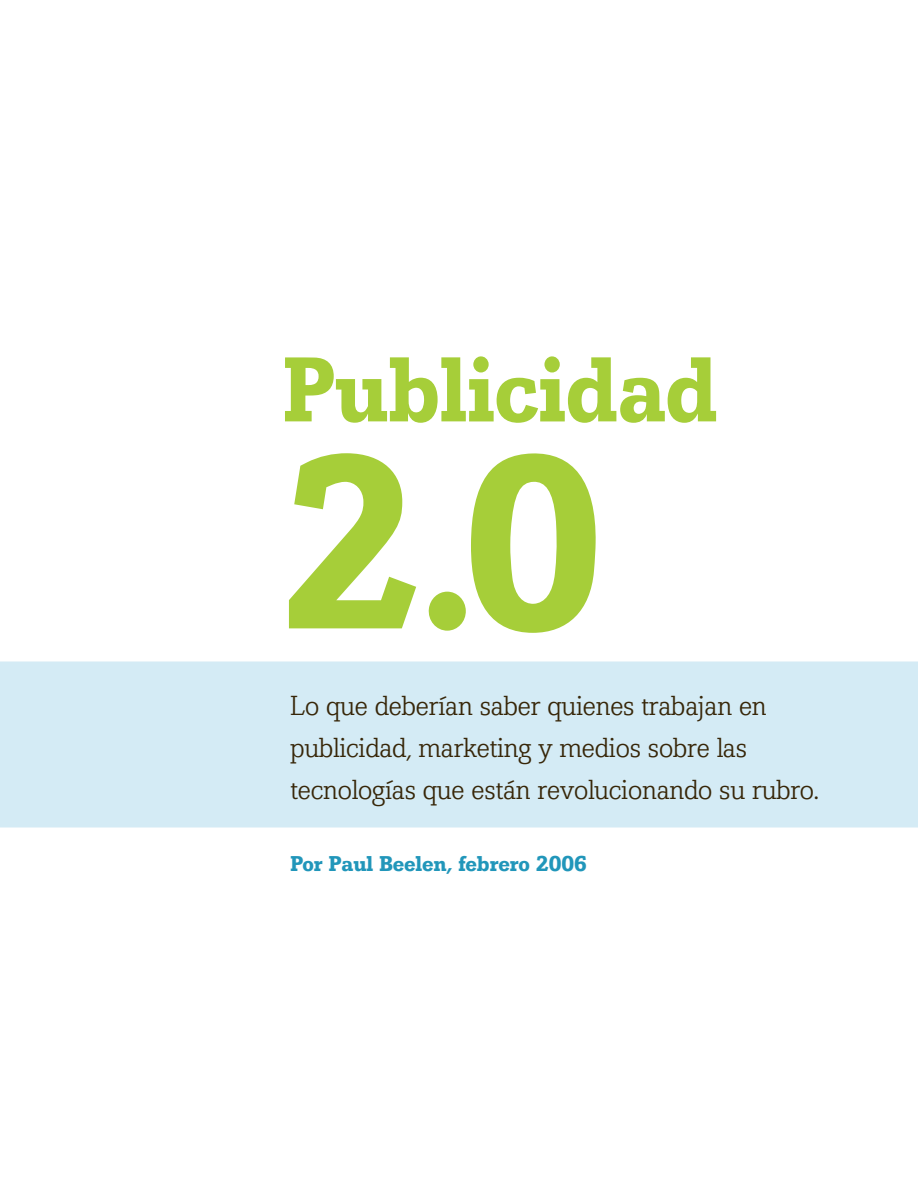
<style>
.page{position:relative;width:918px;height:1188px;background:#fff}
.page>*{position:absolute;margin:0;border:0;box-sizing:border-box;transform-origin:0 0}
.t1{font:500 240px "OS14";color:#a6ce39;scale:.95 1}
.t2{font:500 90px "OS14";letter-spacing:.01em;color:#a6ce39;scale:.95 1}
.t3{font:300 27px/42px "OS14";letter-spacing:.01em;color:#372608}
.t4{font:500 21px "OS14";letter-spacing:.01em;color:#2196ba}
</style>
<div class="page">
<div style="left:1px;top:662px;width:916px;height:165px;background:#d4ebf5"></div>
<h2 class="t2" style="left:283px;top:333px;width:458px">Publicidad</h2>
<h1 class="t1" style="left:283px;top:393px;width:335px">2.0</h1>
<p class="t3" style="left:291px;top:684px;width:530px">Lo que deberían saber quienes trabajan en publicidad, marketing y medios sobre las tecnologías que están revolucionando su rubro.</p>
<p class="t4" style="left:291px;top:850px;width:298px">Por Paul Beelen, febrero 2006</p>
</div>
